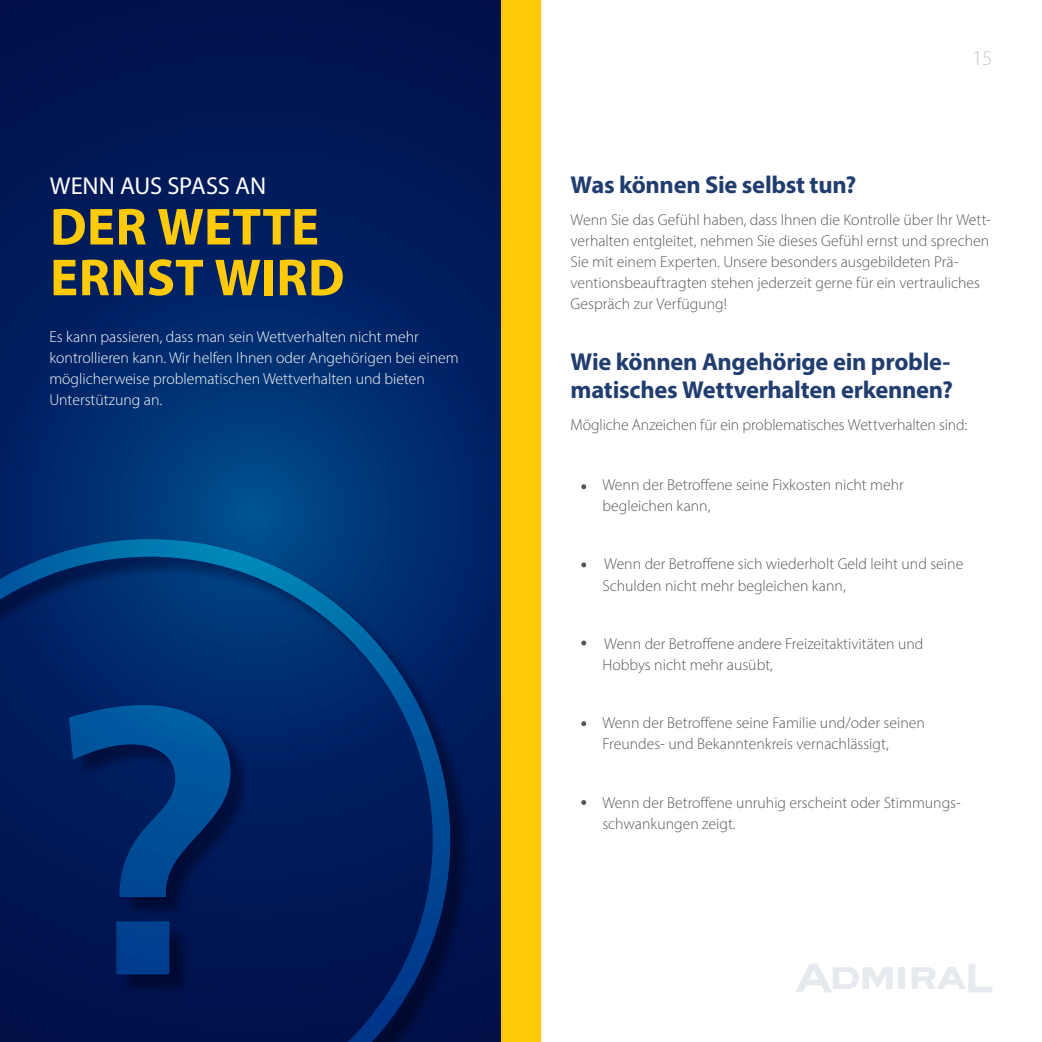
<style>
.page{position:relative;width:1042px;height:1042px;background:#fff}
.page>*{position:absolute;margin:0;border:0;box-sizing:border-box;transform-origin:0 0}
.t1{font:700 52.5px/50.8px "Myriad Pro";letter-spacing:.005em;color:#feca0a}
.erste_Zeile_Grundlin{font:700 24.5px "Myriad Pro";letter-spacing:-.015em;color:#213d6f}
.t2{font:24.5px "Myriad Pro";letter-spacing:-.005em;color:#fff}
.t3{font:300 21px "Myriad Pro";color:#c7c8ca}
.erste_Zeile_Grundlin-2{font:300 15.75px/21px "Myriad Pro";color:#57585a}
.erste_Zeile_Grundlin-3{font:300 15.75px/21px "Myriad Pro";color:#fff}
</style>
<div class="page">
<div style="left:899px;top:967px;width:6px;height:22px;background:#e6e9ee"></div>
<svg style="left:796px;top:964px;width:96px;height:28px"></svg>
<svg style="left:911px;top:964px;width:81px;height:28px"></svg>
<svg style="left:0;top:0;width:501px;height:1042px;background:#002160"></svg>
<div style="left:501px;top:0;width:40px;height:1042px;background:#feca0a"></div>
<div style="left:0;top:542px;width:472px;height:500px;background:#231f20;opacity:.75"></div>
<svg style="left:0;top:539px;width:450px;height:503px;background:#002564"></svg>
<div style="left:72px;top:707px;width:180px;height:289px;background:#231f20;opacity:.75"></div>
<svg style="left:69px;top:705px;width:162px;height:269px;background:#002c6d"></svg>
<svg style="left:581px;top:800px;width:5px;height:5px"></svg>
<svg style="left:581px;top:721px;width:5px;height:5px"></svg>
<svg style="left:581px;top:640px;width:5px;height:5px"></svg>
<svg style="left:581px;top:562px;width:5px;height:5px"></svg>
<svg style="left:581px;top:484px;width:5px;height:5px"></svg>
<p class="t2" style="left:50px;top:170px;width:218px">WENN AUS SPASS AN</p>
<p class="t1" style="left:50px;top:200px;width:296px">DER WETTE<br>ERNST WIRD</p>
<p class="erste_Zeile_Grundlin-3" style="left:49px;top:326px;width:411px">Es kann passieren, dass man sein Wettverhalten nicht mehr kontrollieren kann. Wir helfen Ihnen oder Angehörigen bei einem möglicherweise problematischen Wettverhalten und bieten Unterstützung an.</p>
<h3 class="t3" style="left:972px;top:46px;width:21px">15</h3>
<p class="erste_Zeile_Grundlin" style="left:570px;top:169px;width:287px">Was können Sie selbst tun?</p>
<p class="erste_Zeile_Grundlin-2" style="left:570px;top:209px;width:422px">Wenn Sie das Gefühl haben, dass Ihnen die Kontrolle über Ihr Wett&shy;verhalten entgleitet, nehmen Sie dieses Gefühl ernst und sprechen Sie mit einem Experten. Unsere besonders ausgebildeten Prä&shy;ventionsbeauftragten stehen jederzeit gerne für ein vertrauliches Gespräch zur Verfügung!</p>
<p class="erste_Zeile_Grundlin" style="left:570px;top:346px;width:381px">Wie können Angehörige ein proble-</p>
<p class="erste_Zeile_Grundlin" style="left:570px;top:374px;width:384px">matisches Wettverhalten erkennen?</p>
<p class="erste_Zeile_Grundlin-2" style="left:570px;top:414px;width:398px">Mögliche Anzeichen für ein problematisches Wettverhalten sind:</p>
<p class="erste_Zeile_Grundlin-2" style="left:602px;top:474px;width:303px">Wenn der Betroffene seine Fixkosten nicht mehr begleichen kann,</p>
<p class="erste_Zeile_Grundlin-2" style="left:602px;top:553px;width:362px">Wenn der Betroffene sich wiederholt Geld leiht und seine<br>Schulden nicht mehr begleichen kann,</p>
<p class="erste_Zeile_Grundlin-2" style="left:602px;top:633px;width:323px">Wenn der Betroffene andere Freizeitaktivitäten und<br>Hobbys nicht mehr ausübt,</p>
<p class="erste_Zeile_Grundlin-2" style="left:602px;top:712px;width:324px">Wenn der Betroffene seine Familie und/oder seinen<br>Freundes- und Bekanntenkreis vernachlässigt,</p>
<p class="erste_Zeile_Grundlin-2" style="left:602px;top:792px;width:360px">Wenn der Betroffene unruhig erscheint oder Stimmungs&shy;schwankungen zeigt.</p>
</div>
